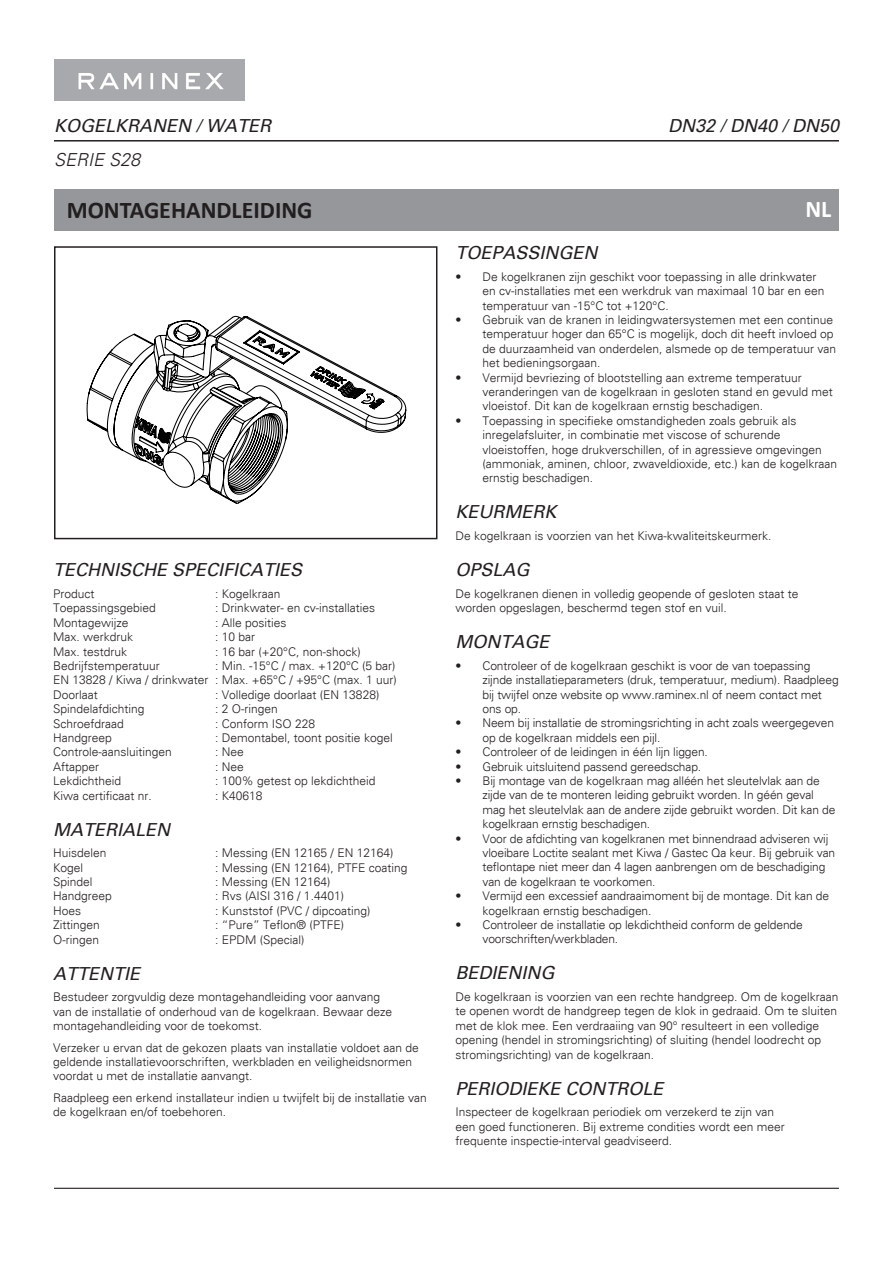
<style>
.page{position:relative;width:893px;height:1263px;background:#fff}
.page>*{position:absolute;margin:0;border:0;box-sizing:border-box;transform-origin:0 0}
.t1{font:700 24px "Calibri";color:#231f20}
.t2{font:700 24px "Calibri";color:#fff}
.t3{font:19.5px "Century Gothic";color:#000}
.t4{font:italic 18px "Univers";color:#231f20}
.t5{font:italic 300 18px "Univers";color:#231f20}
.t6{font:17.7px "Century Gothic";color:#000;scale:.96 1}
.t7{font:300 12px/14.4px "Univers";color:#231f20}
.t8{font:8.85px/8.9px "Century Gothic";color:#000}
.t9{font:8.4px/10.4px "Century Gothic";color:#000}
</style>
<div class="page">
<div style="left:54px;top:190px;width:785px;height:41px;background:#95979a"></div>
<hr style="left:54px;top:1188px;width:785px;height:1px;background:#231f20">
<img style="left:54px;top:60px;width:190px;height:40px">
<hr style="left:54px;top:140px;width:785px;height:1px;background:#231f20">
<hr style="left:55px;top:873px;width:382px;height:1px;background:#000">
<hr style="left:892px;top:247px;width:1px;height:291px;background:#000">
<svg style="left:86px;top:315px;width:321px;height:189px"></svg>
<div style="left:54px;top:246px;width:383px;height:293px;border:2px solid #231f20"></div>
<h3 class="t4" style="left:54px;top:115px;width:219px">KOGELKRANEN / WATER</h3>
<h3 class="t4" style="left:668px;top:115px;width:173px">DN32 / DN40 / DN50</h3>
<h3 class="t5" style="left:54px;top:149px;width:88px">SERIE S28</h3>
<h1 class="t1" style="left:67px;top:193px;width:247px">MONTAGEHANDLEIDING</h1>
<h1 class="t2" style="left:805px;top:192px;width:27px">NL</h1>
<p class="t3" style="left:139px;top:123px;width:16px">D</p>
<p class="t4" style="left:53px;top:559px;width:251px">TECHNISCHE SPECIFICATIES</p>
<p class="t7" style="left:53px;top:586px;width:43px">Product</p>
<p class="t7" style="left:215px;top:586px;width:67px">: Kogelkraan</p>
<p class="t7" style="left:53px;top:601px;width:104px">Toepassingsgebied</p>
<p class="t7" style="left:215px;top:601px;width:162px">: Drinkwater- en cv-installaties</p>
<p class="t7" style="left:53px;top:615px;width:77px">Montagewijze</p>
<p class="t7" style="left:215px;top:615px;width:73px">: Alle posities</p>
<p class="t7" style="left:53px;top:630px;width:82px">Max. werkdruk</p>
<p class="t7" style="left:215px;top:630px;width:42px">: 10 bar</p>
<p class="t7" style="left:53px;top:644px;width:76px">Max. testdruk</p>
<p class="t7" style="left:215px;top:644px;width:147px">: 16 bar (+20°C, non-shock)</p>
<p class="t7" style="left:53px;top:658px;width:108px">Bedrijfstemperatuur</p>
<p class="t7" style="left:215px;top:658px;width:182px">: Min. -15°C / max. +120°C (5 bar)</p>
<p class="t7" style="left:53px;top:673px;width:345px">EN 13828 / Kiwa / drinkwater : Max. +65°C / +95°C (max. 1 uur)</p>
<p class="t7" style="left:53px;top:687px;width:46px">Doorlaat</p>
<p class="t7" style="left:215px;top:687px;width:166px">: Volledige doorlaat (EN 13828)</p>
<p class="t7" style="left:53px;top:702px;width:93px">Spindelafdichting</p>
<p class="t7" style="left:215px;top:702px;width:64px">: 2 O-ringen</p>
<p class="t7" style="left:53px;top:716px;width:72px">Schroefdraad</p>
<p class="t7" style="left:215px;top:716px;width:102px">: Conform ISO 228</p>
<p class="t7" style="left:53px;top:730px;width:60px">Handgreep</p>
<p class="t7" style="left:215px;top:730px;width:179px">: Demontabel, toont positie kogel</p>
<p class="t7" style="left:53px;top:745px;width:120px">Controle-aansluitingen</p>
<p class="t7" style="left:215px;top:745px;width:30px">: Nee</p>
<p class="t7" style="left:53px;top:759px;width:48px">Aftapper</p>
<p class="t7" style="left:215px;top:759px;width:30px">: Nee</p>
<p class="t7" style="left:53px;top:774px;width:70px">Lekdichtheid</p>
<p class="t7" style="left:215px;top:774px;width:162px">: 100% getest op lekdichtheid</p>
<p class="t7" style="left:53px;top:788px;width:100px">Kiwa certificaat nr.</p>
<p class="t7" style="left:215px;top:788px;width:49px">: K40618</p>
<p class="t4" style="left:53px;top:818px;width:119px">MATERIALEN</p>
<p class="t7" style="left:53px;top:846px;width:55px">Huisdelen</p>
<p class="t7" style="left:215px;top:846px;width:180px">: Messing (EN 12165 / EN 12164)</p>
<p class="t7" style="left:53px;top:860px;width:32px">Kogel</p>
<p class="t7" style="left:215px;top:860px;width:194px">: Messing (EN 12164), PTFE coating</p>
<p class="t7" style="left:53px;top:874px;width:41px">Spindel</p>
<p class="t7" style="left:215px;top:874px;width:117px">: Messing (EN 12164)</p>
<p class="t7" style="left:53px;top:889px;width:60px">Handgreep</p>
<p class="t7" style="left:215px;top:889px;width:130px">: Rvs (AISI 316 / 1.4401)</p>
<p class="t7" style="left:53px;top:903px;width:30px">Hoes</p>
<p class="t7" style="left:215px;top:903px;width:157px">: Kunststof (PVC / dipcoating)</p>
<p class="t7" style="left:53px;top:918px;width:48px">Zittingen</p>
<p class="t7" style="left:215px;top:918px;width:130px">: “Pure” Teflon® (PTFE)</p>
<p class="t7" style="left:53px;top:932px;width:48px">O-ringen</p>
<p class="t7" style="left:215px;top:932px;width:91px">: EPDM (Special)</p>
<p class="t4" style="left:53px;top:962px;width:88px">ATTENTIE</p>
<p class="t7" style="left:53px;top:990px;width:340px">Bestudeer zorgvuldig deze montagehandleiding voor aanvang van de installatie of onderhoud van de kogelkraan. Bewaar deze montagehandleiding voor de toekomst.</p>
<p class="t7" style="left:53px;top:1040px;width:367px">Verzeker u ervan dat de gekozen plaats van installatie voldoet aan de geldende installatievoorschriften, werkbladen en veiligheidsnormen voordat u met de installatie aanvangt.</p>
<p class="t7" style="left:53px;top:1090px;width:375px">Raadpleeg een erkend installateur indien u twijfelt bij de installatie van de kogelkraan en/of toebehoren.</p>
<p class="t4" style="left:455px;top:242px;width:144px">TOEPASSINGEN</p>
<p class="t7" style="left:482px;top:269px;width:344px;text-indent:-27px">• De kogelkranen zijn geschikt voor toepassing in alle drinkwater en cv-installaties met een werkdruk van maximaal 10 bar en een temperatuur van -15°C tot +120°C.</p>
<p class="t7" style="left:482px;top:313px;width:355px;text-indent:-27px">• Gebruik van de kranen in leidingwatersystemen met een continue temperatuur hoger dan 65°C is mogelijk, doch dit heeft invloed op de duurzaamheid van onderdelen, alsmede op de temperatuur van het bedieningsorgaan.</p>
<p class="t7" style="left:482px;top:370px;width:352px;text-indent:-27px">• Vermijd bevriezing of blootstelling aan extreme temperatuur veranderingen van de kogelkraan in gesloten stand en gevuld met vloeistof. Dit kan de kogelkraan ernstig beschadigen.</p>
<p class="t7" style="left:482px;top:413px;width:356px;text-indent:-27px">• Toepassing in specifieke omstandigheden zoals gebruik als inregelafsluiter, in combinatie met viscose of schurende vloeistoffen, hoge drukverschillen, of in agressieve omgevingen (ammoniak, aminen, chloor, zwaveldioxide, etc.) kan de kogelkraan ernstig beschadigen.</p>
<p class="t4" style="left:455px;top:501px;width:103px">KEURMERK</p>
<p class="t7" style="left:455px;top:529px;width:318px">De kogelkraan is voorzien van het Kiwa-kwaliteitskeurmerk.</p>
<p class="t4" style="left:455px;top:559px;width:76px">OPSLAG</p>
<p class="t7" style="left:455px;top:586px;width:344px">De kogelkranen dienen in volledig geopende of gesloten staat te worden opgeslagen, beschermd tegen stof en vuil.</p>
<p class="t4" style="left:455px;top:631px;width:95px">MONTAGE</p>
<p class="t7" style="left:482px;top:658px;width:358px;text-indent:-27px">• Controleer of de kogelkraan geschikt is voor de van toepassing zijnde installatieparameters (druk, temperatuur, medium). Raadpleeg bij twijfel onze website op www.raminex.nl of neem contact met ons op.</p>
<p class="t7" style="left:482px;top:716px;width:353px;text-indent:-27px">• Neem bij installatie de stromingsrichting in acht zoals weergegeven op de kogelkraan middels een pijl.</p>
<p class="t7" style="left:455px;top:745px;width:254px">• Controleer of de leidingen in één lijn liggen.</p>
<p class="t7" style="left:455px;top:759px;width:247px">• Gebruik uitsluitend passend gereedschap.</p>
<p class="t7" style="left:482px;top:773px;width:354px;text-indent:-27px">• Bij montage van de kogelkraan mag alléén het sleutelvlak aan de zijde van de te monteren leiding gebruikt worden. In géén geval mag het sleutelvlak aan de andere zijde gebruikt worden. Dit kan de kogelkraan ernstig beschadigen.</p>
<p class="t7" style="left:482px;top:831px;width:354px;text-indent:-27px">• Voor de afdichting van kogelkranen met binnendraad adviseren wij vloeibare Loctite sealant met Kiwa / Gastec Qa keur. Bij gebruik van teflontape niet meer dan 4 lagen aanbrengen om de beschadiging van de kogelkraan te voorkomen.</p>
<p class="t7" style="left:482px;top:889px;width:348px;text-indent:-27px">• Vermijd een excessief aandraaimoment bij de montage. Dit kan de kogelkraan ernstig beschadigen.</p>
<p class="t7" style="left:482px;top:917px;width:322px;text-indent:-27px">• Controleer de installatie op lekdichtheid conform de geldende voorschriften/werkbladen.</p>
<p class="t4" style="left:455px;top:962px;width:101px">BEDIENING</p>
<p class="t7" style="left:455px;top:989px;width:384px">De kogelkraan is voorzien van een rechte handgreep. Om de kogelkraan</p>
<p class="t7" style="left:455px;top:1004px;width:383px">te openen wordt de handgreep tegen de klok in gedraaid. Om te sluiten</p>
<p class="t7" style="left:455px;top:1018px;width:365px">met de klok mee. Een verdraaiing van 90° resulteert in een volledige</p>
<p class="t7" style="left:455px;top:1033px;width:367px">opening (hendel in stromingsrichting) of sluiting (hendel loodrecht op</p>
<p class="t7" style="left:455px;top:1047px;width:200px">stromingsrichting) van de kogelkraan.</p>
<p class="t4" style="left:455px;top:1077px;width:210px">PERIODIEKE CONTROLE</p>
<p class="t7" style="left:455px;top:1105px;width:320px">Inspecteer de kogelkraan periodiek om verzekerd te zijn van</p>
<p class="t7" style="left:455px;top:1119px;width:331px">een goed functioneren. Bij extreme condities wordt een meer</p>
<p class="t7" style="left:455px;top:1133px;width:218px">frequente inspectie-interval geadviseerd.</p>
<p class="t9" style="left:538px;top:658px;width:66px">INQUIRY<br>CONSTRUCTION<br>FINAL</p>
<p class="t8" style="left:488px;top:673px;width:16px">30<br>120</p>
<p class="t8" style="left:492px;top:700px;width:14px">0,3</p>
<p class="t8" style="left:511px;top:673px;width:16px">120<br>400</p>
<p class="t8" style="left:616px;top:719px;width:148px">THE INFORMATION AND DRAWINGS</p>
<p class="t8" style="left:616px;top:750px;width:163px;line-height:17.7px">OR DISPOSED DIRECTLY OR INDIRECTLY,<br>THAT FOR WHICH IT IS SPECIFICALLY</p>
<p class="t8" style="left:616px;top:781px;width:179px">FURNISHED EXCEPT BY WRITTEN PERMISSION<br>OF RAMINEX INTERNATIONAL B.V.</p>
<p class="t9" style="left:559px;top:719px;width:22px">DATE</p>
<p class="t9" style="left:800px;top:720px;width:20px">TITLE:</p>
<p class="t9" style="left:558px;top:804px;width:29px">SCALE:</p>
<p class="t6" style="left:567px;top:819px;width:26px">1:2</p>
<p class="t9" style="left:802px;top:805px;width:40px">DWG NO.</p>
<p class="t9" style="left:619px;top:805px;width:42px">MATERIAL:</p>
<p class="t9" style="left:802px;top:859px;width:25px">NOTE:</p>
<p class="t9" style="left:619px;top:859px;width:34px">WEIGHT:</p>
</div>
